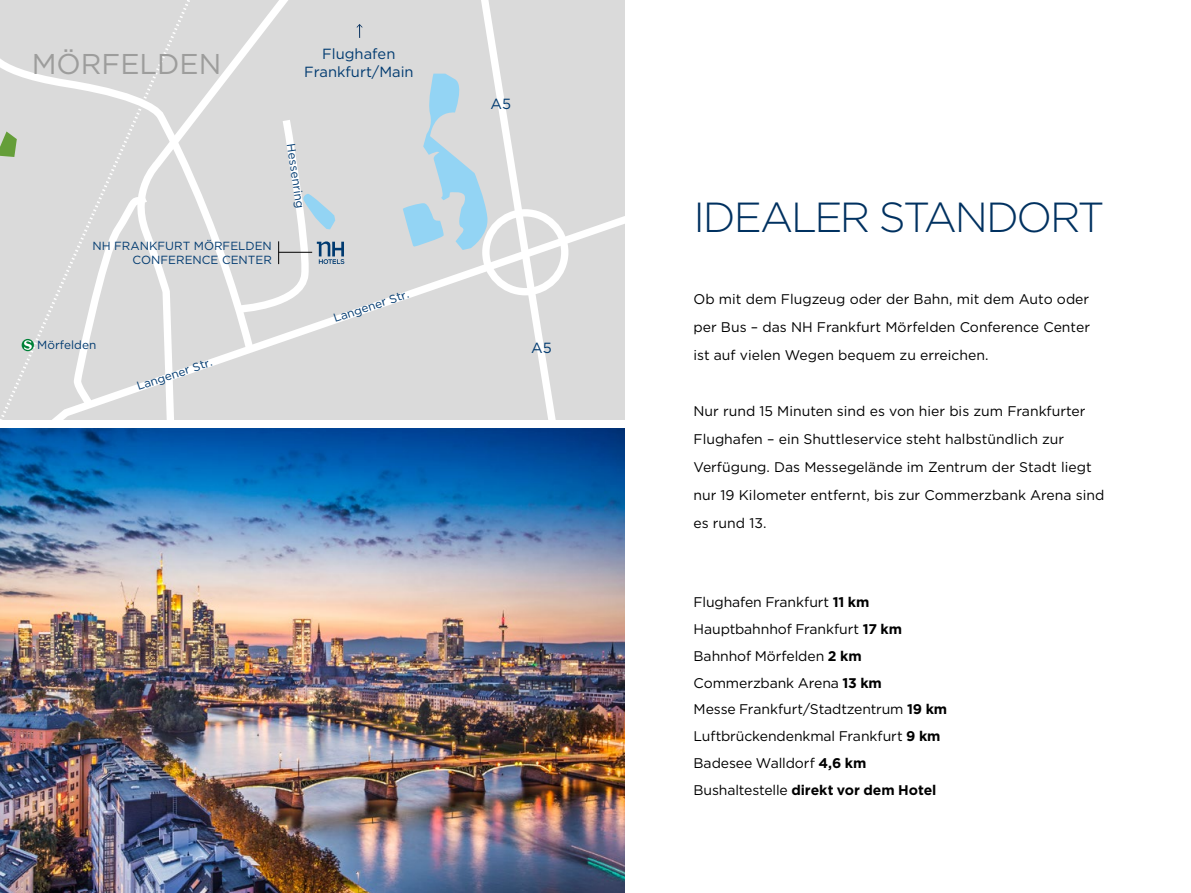
<style>
.page{position:relative;width:1191px;height:893px;background:#fff}
.page>*{position:absolute;margin:0;border:0;box-sizing:border-box;transform-origin:0 0}
.t1{font:300 42px "Gotham";letter-spacing:-.055em;color:#003160}
.t2{font:28.53px "Gotham";color:#9d9d9c}
.t3{font:14.7px "Gotham";color:#003a70}
.t4{font:14px/26.8px "Gotham";color:#000}
.t5{font:11.72px/14.2px "Gotham";color:#003a70;text-align:right}
.s1{font-weight:700}
</style>
<div class="page">
<div style="left:0;top:0;width:624px;height:420px;background:#dadada"></div>
<svg style="left:297px;top:216px;width:327px;height:121px"></svg>
<svg style="left:196px;top:0;width:101px;height:372px"></svg>
<svg style="left:403px;top:0;width:158px;height:420px"></svg>
<div style="left:482px;top:209px;width:86px;height:86px;border:7px solid #fff;border-radius:50%"></div>
<svg style="left:0;top:0;width:196px;height:420px"></svg>
<svg style="left:0;top:40px;width:259px;height:318px"></svg>
<svg style="left:231px;top:113px;width:113px;height:203px"></svg>
<svg style="left:77px;top:191px;width:76px;height:223px"></svg>
<svg style="left:22px;top:339px;width:12px;height:12px"></svg>
<svg style="left:356px;top:24px;width:6px;height:14px"></svg>
<img style="left:0;top:429px;width:624px;height:464px">
<h2 class="t2" style="left:32px;top:45px;width:191px">MÖRFELDEN</h2>
<p class="t3" style="left:322px;top:45px;width:75px">Flughafen</p>
<p class="t3" style="left:304px;top:62px;width:111px">Frankfurt/Main</p>
<p class="t5" style="left:92px;top:239px;width:181px">NH FRANKFURT MÖRFELDEN<br>CONFERENCE CENTER</p>
<p class="t5" style="left:298px;top:143px;width:66px;rotate:82deg">Hessenring</p>
<p class="t5" style="left:37px;top:338px;width:60px">Mörfelden</p>
<p class="t5" style="left:135px;top:379px;width:83px;rotate:-18deg">Langener Str.</p>
<p class="t5" style="left:331px;top:311px;width:83px;rotate:-18deg">Langener Str.</p>
<p class="t3" style="left:490px;top:94px;width:22px">A5</p>
<p class="t3" style="left:531px;top:339px;width:22px">A5</p>
<h1 class="t1" style="left:693px;top:191px;width:412px">IDEALER STANDORT</h1>
<p class="t4" style="left:693px;top:284px;width:398px;line-height:28px;text-align:justify">Ob mit dem Flugzeug oder der Bahn, mit dem Auto oder per Bus – das NH Frankfurt Mörfelden Conference Center ist auf vielen Wegen bequem zu erreichen.</p>
<p class="t4" style="left:693px;top:396px;width:412px;line-height:28px">Nur rund 15 Minuten sind es von hier bis zum Frankfurter Flughafen – ein Shuttleservice steht halbstündlich zur Verfügung. Das Messegelände im Zentrum der Stadt liegt nur 19 Kilometer entfernt, bis zur Commerzbank Arena sind es rund 13.</p>
<p class="t4" style="left:693px;top:589px;width:255px">Flughafen Frankfurt <span class="s1">11 km<br></span>Hauptbahnhof Frankfurt <span class="s1">17 km<br></span>Bahnhof Mörfelden <span class="s1">2 km<br></span>Commerzbank Arena <span class="s1">13 km<br></span>Messe Frankfurt/Stadtzentrum <span class="s1">19 km<br></span>Luftbrückendenkmal Frankfurt <span class="s1">9 km<br></span>Badesee Walldorf <span class="s1">4,6 km<br></span>Bushaltestelle <span class="s1">direkt vor dem Hotel</span></p>
</div>
